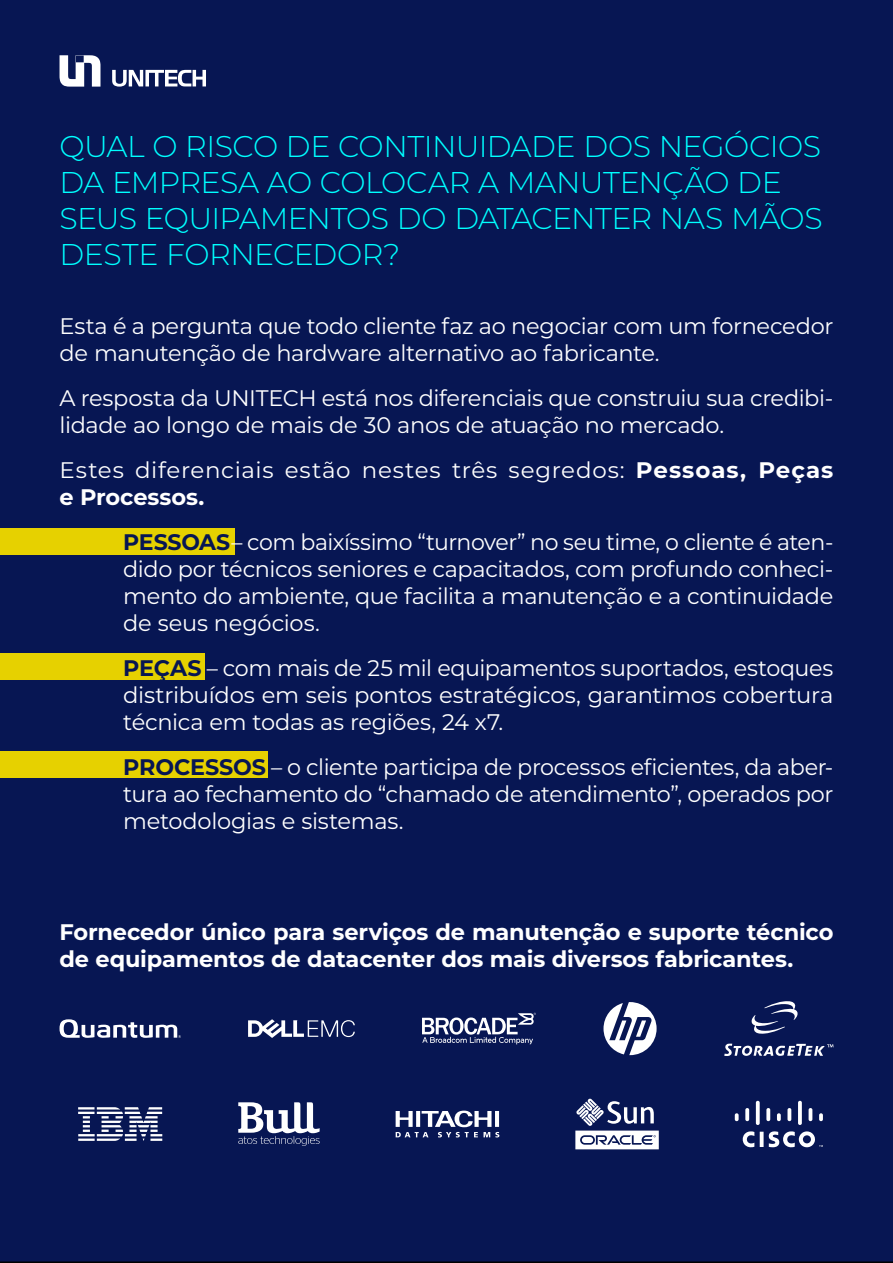
<style>
.page{position:relative;width:893px;height:1263px;background:#071653}
.page>*{position:absolute;margin:0;border:0;box-sizing:border-box;transform-origin:0 0}
.título{font:300 30px/36px "Montserrat";letter-spacing:-.02em;color:#0ff}
.TXT{font:22.5px/27px "Montserrat";letter-spacing:-.015em;color:#fff;text-align:justify}
.TXT-2{font:700 22.5px/27px "Montserrat";letter-spacing:-.01em;color:#fff}
.TXT-3{font:22.5px/27px "Montserrat";letter-spacing:.03em;color:#fff}
.s1{font-weight:700}
.s2{font-weight:700;color:#071653}
</style>
<div class="page">
<div style="left:0;top:528px;width:234px;height:27px;background:#e6d100"></div>
<div style="left:0;top:751px;width:267px;height:26px;background:#e6d100"></div>
<div style="left:0;top:654px;width:205px;height:26px;background:#e6d100"></div>
<svg style="left:248px;top:1019px;width:107px;height:19px"></svg>
<svg style="left:60px;top:1019px;width:121px;height:19px"></svg>
<svg style="left:78px;top:1107px;width:84px;height:34px"></svg>
<svg style="left:238px;top:1102px;width:82px;height:44px"></svg>
<svg style="left:396px;top:1110px;width:103px;height:27px"></svg>
<svg style="left:575px;top:1099px;width:84px;height:50px"></svg>
<svg style="left:735px;top:1101px;width:88px;height:24px"></svg>
<svg style="left:742px;top:1131px;width:81px;height:16px"></svg>
<svg style="left:751px;top:1001px;width:47px;height:33px"></svg>
<svg style="left:724px;top:1043px;width:109px;height:13px"></svg>
<svg style="left:422px;top:1013px;width:114px;height:31px"></svg>
<svg style="left:603px;top:1002px;width:54px;height:53px"></svg>
<svg style="left:112px;top:70px;width:94px;height:17px"></svg>
<svg style="left:60px;top:55px;width:40px;height:32px"></svg>
<p class="título" style="left:60px;top:127px;width:765px">QUAL O RISCO DE CONTINUIDADE DOS NEGÓCIOS DA EMPRESA AO COLOCAR A MANUTENÇÃO DE SEUS EQUIPAMENTOS DO DATACENTER NAS MÃOS DESTE FORNECEDOR?</p>
<p class="TXT" style="left:60px;top:312px;width:775px">Esta é a pergunta que todo cliente faz ao negociar com um fornecedor de manutenção de hardware alternativo ao fabricante.</p>
<p class="TXT" style="left:60px;top:384px;width:775px">A resposta da UNITECH está nos diferenciais que construiu sua credibi&shy;lidade ao longo de mais de 30 anos de atuação no mercado.</p>
<p class="TXT-3" style="left:60px;top:456px;width:775px">Estes diferenciais estão nestes três segredos: <span class="s1">Pessoas, Peças e Processos.</span></p>
<p class="TXT" style="left:123px;top:528px;width:712px"><span class="s2">PESSOAS</span>– com baixíssimo “turnover” no seu time, o cliente é aten&shy;dido por técnicos seniores e capacitados, com profundo conheci&shy;mento do ambiente, que facilita a manutenção e a continuidade de seus negócios.</p>
<p class="TXT" style="left:123px;top:654px;width:712px"><span class="s2">PEÇAS</span> – com mais de 25 mil equipamentos suportados, estoques distribuídos em seis pontos estratégicos, garantimos cobertura técnica em todas as regiões, 24 x7.</p>
<p class="TXT" style="left:123px;top:753px;width:712px"><span class="s2">PROCESSOS</span> – o cliente participa de processos eficientes, da aber&shy;tura ao fechamento do “chamado de atendimento”, operados por metodologias e sistemas.</p>
<p class="TXT-2" style="left:60px;top:918px;width:775px">Fornecedor único para serviços de manutenção e suporte técnico de equipamentos de datacenter dos mais diversos fabricantes.</p>
</div>
